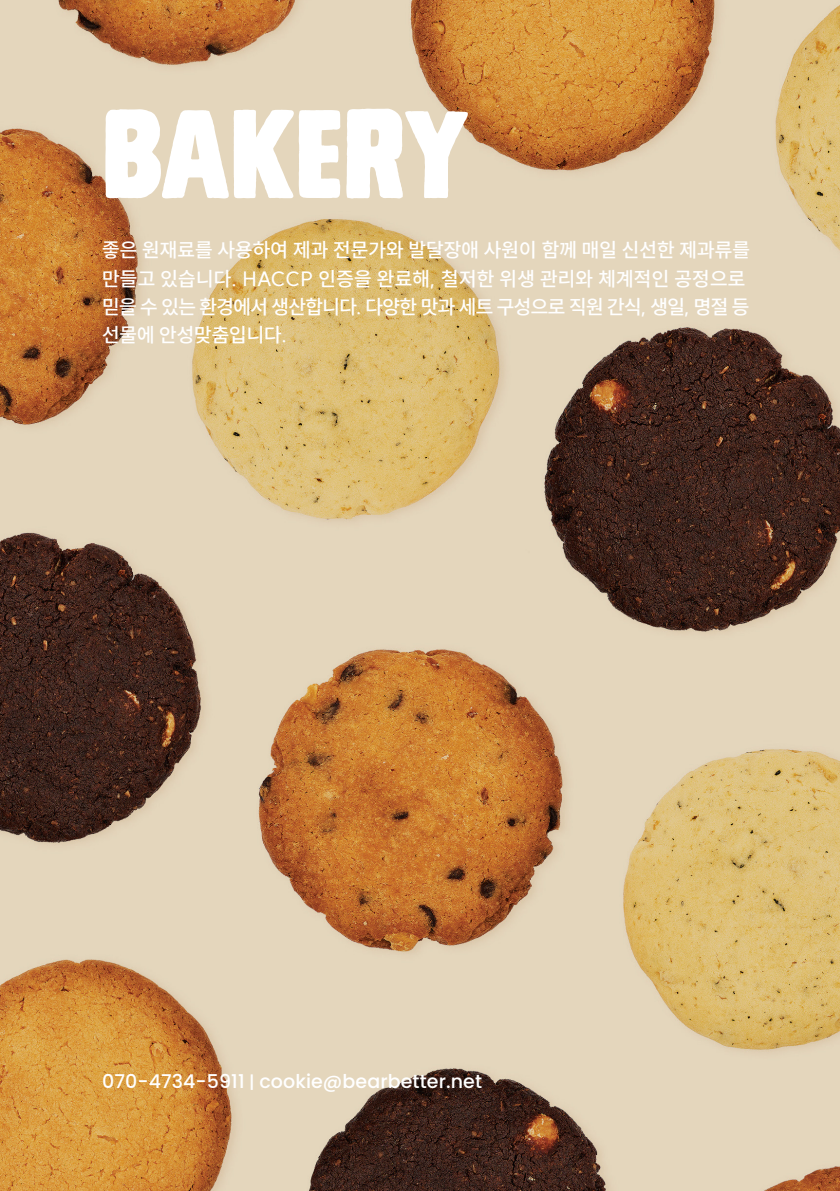
<style>
.page{position:relative;width:840px;height:1191px;background:#fff}
.page>*{position:absolute;margin:0;border:0;box-sizing:border-box;transform-origin:0 0}
.t1{font:120px "Monstro Solid";letter-spacing:-.005em;color:#fff}
.t2{font:600 20px/28px "SUIT";letter-spacing:.01em;color:#fff}
.t3{font:500 19px "Poppins";letter-spacing:.005em;color:#fff}
.s1{font-size:17px}
</style>
<div class="page">
<img style="left:0;top:0;width:839px;height:1191px">
<h1 class="t1" style="left:102px;top:89px;width:368px">BAKERY</h1>
<p class="t2" style="left:102px;top:237px;width:649px">좋은 원재료를 사용하여 제과 전문가와 발달장애 사원이 함께 매일 신선한 제과류를 만들고 있습니다. HACCP 인증을 완료해, 철저한 위생 관리와 체계적인 공정으로 믿을 수 있는 환경에서 생산합니다. 다양한 맛과 세트 구성으로 직원 간식, 생일, 명절 등 선물에 안성맞춤입니다.</p>
<p class="t3" style="left:102px;top:1070px;width:381px">070-4734-5911 <span class="s1">|</span> cookie@bearbetter.net</p>
</div>
